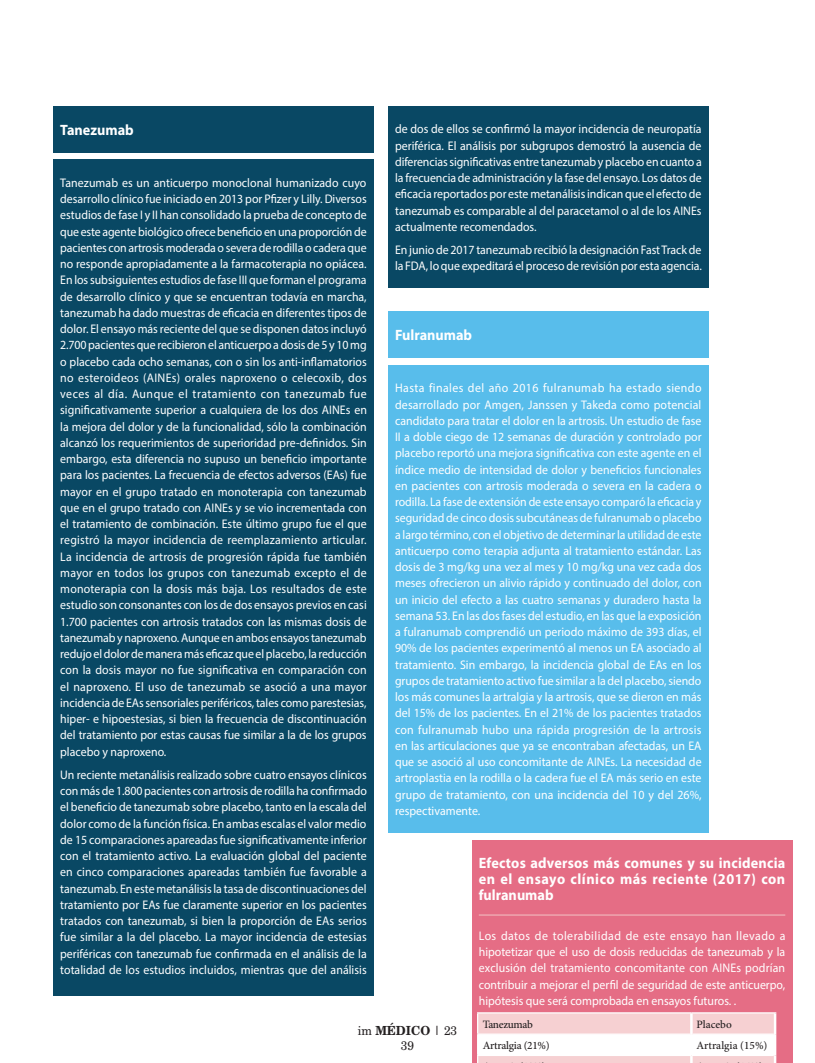
<style>
.page{position:relative;width:815px;height:1063px;background:#fff}
.page>*{position:absolute;margin:0;border:0;box-sizing:border-box;transform-origin:0 0}
.NOVEDADES_RECUADRO{font:700 15px/16.2px "Myriad Pro";letter-spacing:.035em;color:#fff;text-align:justify;scale:.95 1}
.TOP10_TITULO{font:700 15px "Myriad Pro";color:#fff;scale:.95 1}
.TOP10_TEXTO{font:12.5px/16.2px "Myriad Pro";color:#fff;text-align:justify;scale:.95 1}
.RECUADRO_TEXTO{font:12.5px/16.2px "Myriad Pro";color:#fff;text-align:justify;scale:.95 1}
.t1{font:700 12.5px "New Brunswick";color:#231f20;scale:.95 1}
.t2{font:12.5px "New Brunswick";color:#231f20;scale:.95 1}
.TABLAS_TEXTO{font:500 11.25px "Minion Pro";letter-spacing:-.015em;color:#231f20}
.TABLAS_TEXTO-2{font:500 11.25px "Minion Pro";letter-spacing:.005em;color:#231f20}
.s1{font-weight:400}
</style>
<div class="page">
<div style="left:388px;top:311px;width:321px;height:47px;background:#58bdeb"></div>
<div style="left:388px;top:365px;width:321px;height:468px;background:#58bdeb"></div>
<div style="left:53px;top:106px;width:321px;height:46px;background:#094864"></div>
<div style="left:53px;top:160px;width:321px;height:836px;background:#094864"></div>
<div style="left:472px;top:840px;width:320px;height:223px;background:#e56d85"></div>
<hr style="left:479px;top:914px;width:306px;height:2px;background:#f0b1b8">
<div style="left:388px;top:106px;width:321px;height:182px;background:#094864"></div>
<hr style="left:691px;top:1012px;width:85px;height:2px;background:#fff">
<hr style="left:477px;top:1012px;width:214px;height:2px;background:#fff">
<svg style="left:477px;top:1013px;width:299px;height:50px;background:#fae6e7"></svg>
<p class="TOP10_TITULO" style="left:60px;top:120px;width:79px">Tanezumab</p>
<p class="TOP10_TEXTO" style="left:60px;top:174px;width:324px">Tanezumab es un anticuerpo monoclonal humanizado cuyo desarrollo clínico fue iniciado en 2013 por Pfizer y Lilly. Diversos estudios de fase I y II han consolidado la prueba de concepto de que este agente biológico ofrece beneficio en una proporción de pacientes con artrosis moderada o severa de rodilla o cadera que no responde apropiadamente a la farmacoterapia no opiácea.<br>En los subsiguientes estudios de fase III que forman el programa de desarrollo clínico y que se encuentran todavía en marcha, tanezumab ha dado muestras de eficacia en diferentes tipos de dolor. El ensayo más reciente del que se disponen datos incluyó 2.700 pacientes que recibieron el anticuerpo a dosis de 5 y 10 mg o placebo cada ocho semanas, con o sin los anti-inflamatorios no esteroideos (AINEs) orales naproxeno o celecoxib, dos veces al día. Aunque el tratamiento con tanezumab fue significativamente superior a cualquiera de los dos AINEs en la mejora del dolor y de la funcionalidad, sólo la combinación alcanzó los requerimientos de superioridad pre-definidos. Sin embargo, esta diferencia no supuso un beneficio importante para los pacientes. La frecuencia de efectos adversos (EAs) fue mayor en el grupo tratado en monoterapia con tanezumab que en el grupo tratado con AINEs y se vio incrementada con el tratamiento de combinación. Este último grupo fue el que registró la mayor incidencia de reemplazamiento articular.<br>La incidencia de artrosis de progresión rápida fue también mayor en todos los grupos con tanezumab excepto el de monoterapia con la dosis más baja. Los resultados de este estudio son consonantes con los de dos ensayos previos en casi 1.700 pacientes con artrosis tratados con las mismas dosis de tanezumab y naproxeno. Aunque en ambos ensayos tanezumab redujo el dolor de manera más eficaz que el placebo, la reducción con la dosis mayor no fue significativa en comparación con el naproxeno. El uso de tanezumab se asoció a una mayor incidencia de EAs sensoriales periféricos, tales como parestesias, hiper- e hipoestesias, si bien la frecuencia de discontinuación del tratamiento por estas causas fue similar a la de los grupos placebo y naproxeno.</p>
<p class="TOP10_TEXTO" style="left:60px;top:766px;width:324px">Un reciente metanálisis realizado sobre cuatro ensayos clínicos con más de 1.800 pacientes con artrosis de rodilla ha confirmado el beneficio de tanezumab sobre placebo, tanto en la escala del dolor como de la función física. En ambas escalas el valor medio de 15 comparaciones apareadas fue significativamente inferior con el tratamiento activo. La evaluación global del paciente en cinco comparaciones apareadas también fue favorable a tanezumab. En este metanálisis la tasa de discontinuaciones del tratamiento por EAs fue claramente superior en los pacientes tratados con tanezumab, si bien la proporción de EAs serios fue similar a la del placebo. La mayor incidencia de estesias periféricas con tanezumab fue confirmada en el análisis de la totalidad de los estudios incluidos, mientras que del análisis</p>
<p class="TOP10_TEXTO" style="left:395px;top:121px;width:324px">de dos de ellos se confirmó la mayor incidencia de neuropatía periférica. El análisis por subgrupos demostró la ausencia de diferencias significativas entre tanezumab y placebo en cuanto a la frecuencia de administración y la fase del ensayo. Los datos de eficacia reportados por este metanálisis indican que el efecto de tanezumab es comparable al del paracetamol o al de los AINEs actualmente recomendados.</p>
<p class="TOP10_TEXTO" style="left:395px;top:242px;width:324px">En junio de 2017 tanezumab recibió la designación Fast Track de la FDA, lo que expeditará el proceso de revisión por esta agencia.</p>
<p class="TOP10_TITULO" style="left:395px;top:325px;width:83px">Fulranumab</p>
<p class="TOP10_TEXTO" style="left:395px;top:380px;width:324px">Hasta finales del año 2016 fulranumab ha estado siendo desarrollado por Amgen, Janssen y Takeda como potencial candidato para tratar el dolor en la artrosis. Un estudio de fase II a doble ciego de 12 semanas de duración y controlado por placebo reportó una mejora significativa con este agente en el índice medio de intensidad de dolor y beneficios funcionales en pacientes con artrosis moderada o severa en la cadera o rodilla. La fase de extensión de este ensayo comparó la eficacia y seguridad de cinco dosis subcutáneas de fulranumab o placebo a largo término, con el objetivo de determinar la utilidad de este anticuerpo como terapia adjunta al tratamiento estándar. Las dosis de 3 mg/kg una vez al mes y 10 mg/kg una vez cada dos meses ofrecieron un alivio rápido y continuado del dolor, con un inicio del efecto a las cuatro semanas y duradero hasta la semana 53. En las dos fases del estudio, en las que la exposición a fulranumab comprendió un periodo máximo de 393 días, el 90% de los pacientes experimentó al menos un EA asociado al tratamiento. Sin embargo, la incidencia global de EAs en los grupos de tratamiento activo fue similar a la del placebo, siendo los más comunes la artralgia y la artrosis, que se dieron en más del 15% de los pacientes. En el 21% de los pacientes tratados con fulranumab hubo una rápida progresión de la artrosis en las articulaciones que ya se encontraban afectadas, un EA que se asoció al uso concomitante de AINEs. La necesidad de artroplastia en la rodilla o la cadera fue el EA más serio en este grupo de tratamiento, con una incidencia del 10 y del 26%, respectivamente.</p>
<p class="NOVEDADES_RECUADRO" style="left:479px;top:854px;width:324px">Efectos adversos más comunes y su incidencia en el ensayo clínico más reciente (2017) con fulranumab</p>
<p class="RECUADRO_TEXTO" style="left:479px;top:927px;width:324px">Los datos de tolerabilidad de este ensayo han llevado a hipotetizar que el uso de dosis reducidas de tanezumab y la exclusión del tratamiento concomitante con AINEs podrían contribuir a mejorar el perfil de seguridad de este anticuerpo, hipótesis que será comprobada en ensayos futuros. .</p>
<p class="t1" style="left:358px;top:1022px;width:106px"><span class="s1">im</span> MÉDICO <span class="s1">| 23</span></p>
<p class="t2" style="left:401px;top:1038px;width:15px">39</p>
<p class="TABLAS_TEXTO" style="left:483px;top:1016px;width:52px">Tanezumab</p>
<p class="TABLAS_TEXTO" style="left:696px;top:1016px;width:37px">Placebo</p>
<p class="TABLAS_TEXTO" style="left:483px;top:1038px;width:69px">Artralgia (21%)</p>
<p class="TABLAS_TEXTO-2" style="left:696px;top:1038px;width:73px">Artralgia (15%)</p>
</div>
